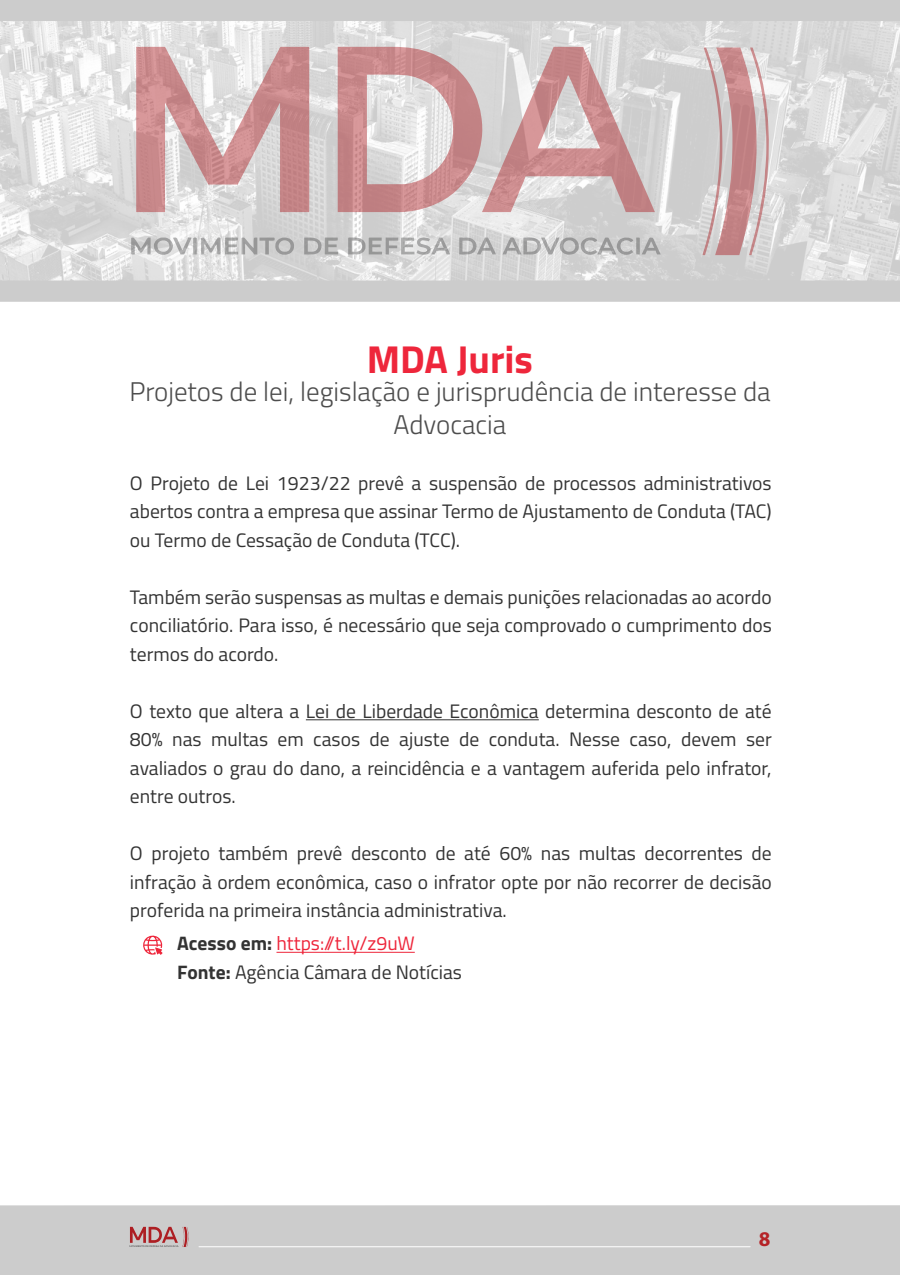
<style>
.page{position:relative;width:900px;height:1275px;background:#fff}
.page>*{position:absolute;margin:0;border:0;box-sizing:border-box;transform-origin:0 0}
.t1{font:700 39px "Titillium Web";color:#ee263b}
.t2{font:300 27px/32.4px "Titillium Web";color:#4d4d4d;text-align:center}
.t3{font:700 21px "Myriad Pro";color:#b52327}
.t4{font:19.5px/28.5px "Titillium Web";color:#333;text-align:justify}
.s1{font-weight:700}
.s2{color:#ee263b}
</style>
<div class="page">
<hr style="left:306px;top:720px;width:233px;height:1px;background:#333">
<hr style="left:276px;top:952px;width:139px;height:1px;background:#ee263b">
<svg style="left:143px;top:935px;width:20px;height:20px"></svg>
<div style="left:0;top:1205px;width:900px;height:70px;background:#ccc"></div>
<img style="left:0;top:21px;width:900px;height:259px">
<svg style="left:136px;top:47px;width:173px;height:165px;background:#d4b1b2"></svg>
<svg style="left:338px;top:47px;width:317px;height:165px;background:#d3b6b7"></svg>
<svg style="left:703px;top:48px;width:66px;height:207px;background:#ceb2b3"></svg>
<svg style="left:304px;top:238px;width:35px;height:17px"></svg>
<svg style="left:459px;top:238px;width:37px;height:17px"></svg>
<svg style="left:348px;top:236px;width:102px;height:19px;background:#c3c3c3"></svg>
<svg style="left:502px;top:235px;width:159px;height:20px;background:#c1c1c1"></svg>
<svg style="left:131px;top:237px;width:165px;height:18px;background:#c3c3c4"></svg>
<div style="left:0;top:0;width:900px;height:21px;background:#ccc"></div>
<div style="left:0;top:280px;width:900px;height:22px;background:#ccc"></div>
<hr style="left:199px;top:1246px;width:551px;height:1px;background:#fff">
<svg style="left:129px;top:1227px;width:59px;height:20px"></svg>
<h1 class="t1" style="left:367px;top:330px;width:168px">MDA Juris</h1>
<h2 class="t2" style="left:129px;top:374px;width:643px">Projetos de lei, legislação e jurisprudência de interesse da<br>Advocacia</h2>
<p class="t4" style="left:130px;top:468px;width:643px">O Projeto de Lei 1923/22 prevê a suspensão de processos administrativos abertos contra a empresa que assinar Termo de Ajustamento de Conduta (TAC) ou Termo de Cessação de Conduta (TCC).</p>
<p class="t4" style="left:130px;top:582px;width:643px">Também serão suspensas as multas e demais punições relacionadas ao acordo conciliatório. Para isso, é necessário que seja comprovado o cumprimento dos termos do acordo.</p>
<p class="t4" style="left:130px;top:696px;width:643px">O texto que altera a Lei de Liberdade Econômica determina desconto de até 80% nas multas em casos de ajuste de conduta. Nesse caso, devem ser avaliados o grau do dano, a reincidência e a vantagem auferida pelo infrator, entre outros.</p>
<p class="t4" style="left:130px;top:838px;width:643px">O projeto também prevê desconto de até 60% nas multas decorrentes de infração à ordem econômica, caso o infrator opte por não recorrer de decisão proferida na primeira instância administrativa.</p>
<p class="t4" style="left:177px;top:928px;width:286px"><span class="s1">Acesso em:</span> <span class="s2">https://t.ly/z9uW<br></span><span class="s1">Fonte:</span> Agência Câmara de Notícias</p>
<p class="t3" style="left:759px;top:1226px;width:13px">8</p>
</div>
